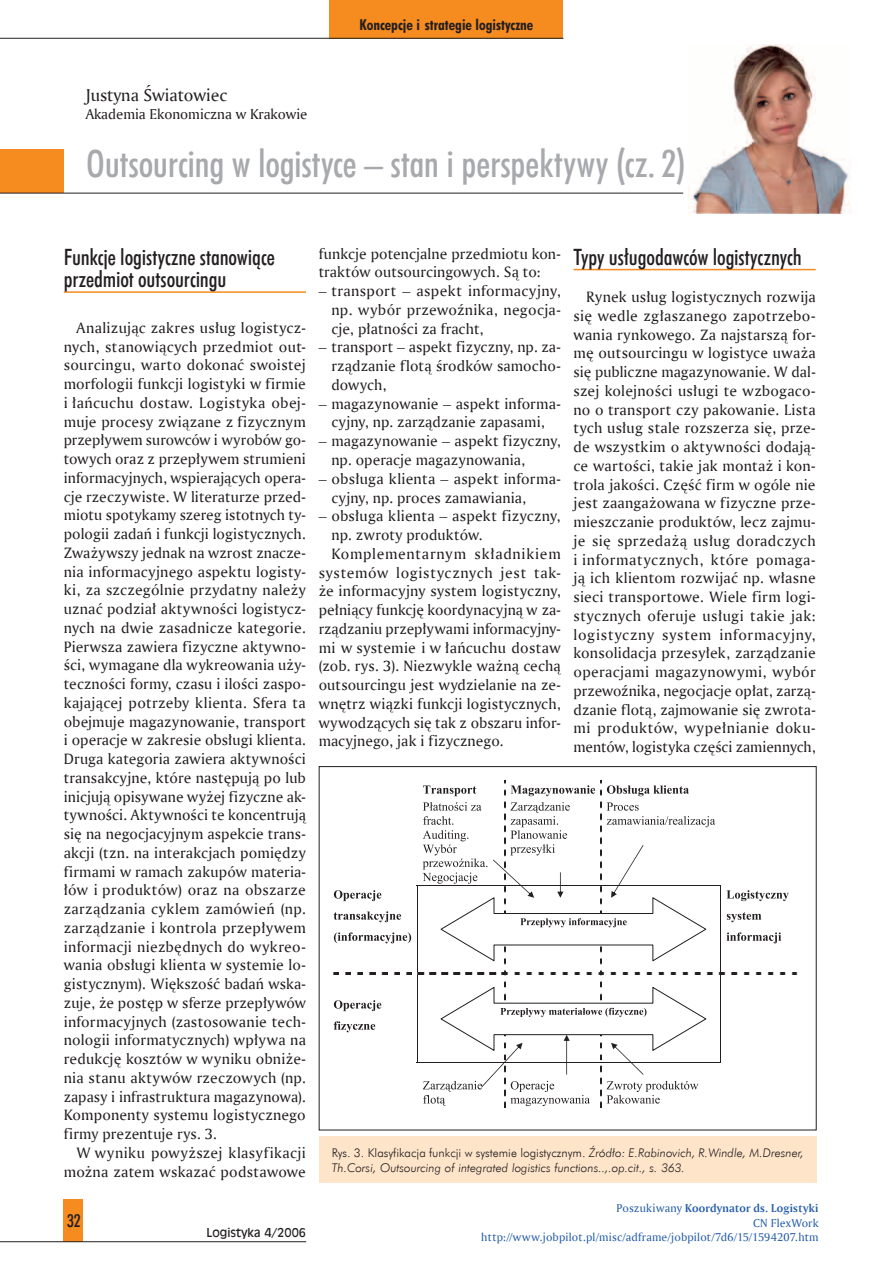
<style>
.page{position:relative;width:893px;height:1263px;background:#fff}
.page>*{position:absolute;margin:0;border:0;box-sizing:border-box;transform-origin:0 0}
.t1{font:38.25px "Futura Md Cn EU";letter-spacing:-.005em;color:#a8a9ad}
.t2{font:22.5px/22.5px "Futura Md Cn EU";letter-spacing:-.005em;color:#231f20}
.t3{font:18px "Amerigo EU";color:#231f20}
.t4{font:18px "Futura Md Cn EU";color:#231f20}
.t5{font:15.75px/18.8px "Amerigo EU";letter-spacing:.01em;color:#231f20;text-align:justify}
.t6{font:15.75px "Amerigo EU";letter-spacing:.045em;color:#231f20}
.t7{font:15px "Futura Bd Cn EU";color:#231f20}
.t8{font:15px "Amerigo EU";color:#231f20}
.t9{font:italic 12px/14.4px "Futura Lt EU";color:#231f20}
.t10{font:12px/14.4px "Amerigo EU";letter-spacing:.01em;color:#255dab;text-align:right}
.t11{font:12px "Incised 901 EU";color:#231f20}
.s1{font-style:normal}
.s2{font-weight:700}
</style>
<div class="page">
<div style="left:330px;top:0;width:233px;height:38px;background:#f68b1f"></div>
<hr style="left:0;top:38px;width:563px;height:1px;background:#231f20">
<div style="left:64px;top:1199px;width:19px;height:43px;background:#f68b1f"></div>
<hr style="left:0;top:1241px;width:306px;height:1px;background:#231f20">
<hr style="left:64px;top:291px;width:242px;height:2px;background:#f68b1f">
<hr style="left:574px;top:269px;width:242px;height:1px;background:#f68b1f">
<svg style="left:333px;top:781px;width:465px;height:326px"></svg>
<div style="left:319px;top:1137px;width:497px;height:46px;background:#fee4c9"></div>
<div style="left:0;top:149px;width:64px;height:43px;background:#f68b1f"></div>
<hr style="left:0;top:193px;width:683px;height:1px;background:#231f20">
<img style="left:689px;top:45px;width:162px;height:168px">
<p class="t7" style="left:360px;top:15px;width:175px">Koncepcje i strategie logistyczne</p>
<p class="t3" style="left:86px;top:84px;width:143px">Justyna Światowiec</p>
<p class="t8" style="left:86px;top:104px;width:223px">Akademia Ekonomiczna w Krakowie</p>
<h1 class="t1" style="left:86px;top:140px;width:601px">Outsourcing w logistyce – stan i perspektywy (cz. 2)</h1>
<h2 class="t2" style="left:64px;top:245px;width:213px">Funkcje logistyczne stanowiące przedmiot outsourcingu</h2>
<p class="t5" style="left:64px;top:318px;width:244px;text-indent:13px">Analizując zakres usług logistycz&shy;nych, stanowiących przedmiot out&shy;sourcingu, warto dokonać swoistej morfologii funkcji logistyki w firmie i łańcuchu dostaw. Logistyka obej&shy;muje procesy związane z fizycznym przepływem surowców i wyrobów go&shy;towych oraz z przepływem strumieni informacyjnych, wspierających opera&shy;cje rzeczywiste. W literaturze przed&shy;miotu spotykamy szereg istotnych ty&shy;pologii zadań i funkcji logistycznych.<br>Zważywszy jednak na wzrost znacze&shy;nia informacyjnego aspektu logisty&shy;ki, za szczególnie przydatny należy uznać podział aktywności logistycz&shy;nych na dwie zasadnicze kategorie.<br>Pierwsza zawiera fizyczne aktywno&shy;ści, wymagane dla wykreowania uży&shy;teczności formy, czasu i ilości zaspo&shy;kajającej potrzeby klienta. Sfera ta obejmuje magazynowanie, transport i operacje w zakresie obsługi klienta.<br>Druga kategoria zawiera aktywności transakcyjne, które następują po lub inicjują opisywane wyżej fizyczne ak&shy;tywności. Aktywności te koncentrują się na negocjacyjnym aspekcie trans&shy;akcji (tzn. na interakcjach pomiędzy firmami w ramach zakupów materia&shy;łów i produktów) oraz na obszarze zarządzania cyklem zamówień (np. zarządzanie i kontrola przepływem informacji niezbędnych do wykreo&shy;wania obsługi klienta w systemie lo&shy;gistycznym). Większość badań wska&shy;zuje, że postęp w sferze przepływów informacyjnych (zastosowanie tech&shy;nologii informatycznych) wpływa na redukcję kosztów w wyniku obniże&shy;nia stanu aktywów rzeczowych (np. zapasy i infrastruktura magazynowa).<br>Komponenty systemu logistycznego firmy prezentuje rys. 3.</p>
<p class="t5" style="left:64px;top:1143px;width:244px;text-align:right">W wyniku powyższej klasyfikacji można zatem wskazać podstawowe</p>
<p class="t4" style="left:67px;top:1209px;width:15px">32</p>
<p class="t11" style="left:207px;top:1226px;width:101px">Logistyka 4/2006</p>
<p class="t5" style="left:319px;top:244px;width:244px">funkcje potencjalne przedmiotu kon&shy;traktów outsourcingowych. Są to:</p>
<p class="t5" style="left:331px;top:281px;width:231px;text-indent:-13px">– transport – aspekt informacyjny, np. wybór przewoźnika, negocja&shy;cje, płatności za fracht,</p>
<p class="t5" style="left:331px;top:338px;width:231px;text-indent:-13px">– transport – aspekt fizyczny, np. za&shy;rządzanie flotą środków samocho&shy;dowych,</p>
<p class="t5" style="left:319px;top:394px;width:244px;text-align:center">– magazynowanie – aspekt informa&shy;cyjny, np. zarządzanie zapasami,</p>
<p class="t5" style="left:331px;top:431px;width:231px;text-indent:-13px">– magazynowanie – aspekt fizyczny, np. operacje magazynowania,</p>
<p class="t5" style="left:331px;top:469px;width:231px;text-indent:-13px">– obsługa klienta – aspekt informa&shy;cyjny, np. proces zamawiania,</p>
<p class="t5" style="left:319px;top:506px;width:244px">– obsługa klienta – aspekt fizyczny,</p>
<p class="t5" style="left:331px;top:525px;width:152px">np. zwroty produktów.</p>
<p class="t6" style="left:331px;top:544px;width:231px">Komplementarnym składnikiem</p>
<p class="t6" style="left:319px;top:563px;width:244px">systemów logistycznych jest tak-</p>
<p class="t5" style="left:319px;top:581px;width:244px">że informacyjny system logistyczny,</p>
<p class="t5" style="left:319px;top:600px;width:244px">pełniący funkcję koordynacyjną w za-</p>
<p class="t5" style="left:319px;top:619px;width:244px">rządzaniu przepływami informacyjny-</p>
<p class="t5" style="left:319px;top:638px;width:244px">mi w systemie i w łańcuchu dostaw</p>
<p class="t5" style="left:319px;top:656px;width:244px">(zob. rys. 3). Niezwykle ważną cechą</p>
<p class="t5" style="left:319px;top:675px;width:244px">outsourcingu jest wydzielanie na ze-</p>
<p class="t5" style="left:319px;top:694px;width:244px">wnętrz wiązki funkcji logistycznych,</p>
<p class="t5" style="left:319px;top:713px;width:244px">wywodzących się tak z obszaru infor-</p>
<p class="t5" style="left:319px;top:731px;width:186px">macyjnego, jak i fizycznego.</p>
<h2 class="t2" style="left:574px;top:245px;width:230px">Typy usługodawców logistycznych</h2>
<p class="t5" style="left:574px;top:287px;width:244px;text-indent:13px">Rynek usług logistycznych rozwija się wedle zgłaszanego zapotrzebo&shy;wania rynkowego. Za najstarszą for&shy;mę outsourcingu w logistyce uważa się publiczne magazynowanie. W dal&shy;szej kolejności usługi te wzbogaco&shy;no o transport czy pakowanie. Lista tych usług stale rozszerza się, prze&shy;de wszystkim o aktywności dodają&shy;ce wartości, takie jak montaż i kon&shy;trola jakości. Część firm w ogóle nie jest zaangażowana w fizyczne prze&shy;mieszczanie produktów, lecz zajmu&shy;je się sprzedażą usług doradczych i informatycznych, które pomaga&shy;ją ich klientom rozwijać np. własne sieci transportowe. Wiele firm logi&shy;stycznych oferuje usługi takie jak: logistyczny system informacyjny, konsolidacja przesyłek, zarządzanie operacjami magazynowymi, wybór przewoźnika, negocjacje opłat, zarzą&shy;dzanie flotą, zajmowanie się zwrota&shy;mi produktów, wypełnianie doku&shy;mentów, logistyka części zamiennych,</p>
<p class="t9" style="left:332px;top:1146px;width:473px"><span class="s1">Rys. 3. Klasyfikacja funkcji w systemie logistycznym.</span> Źródło: E.Rabinovich, R.Windle, M.Dresner,<br>Th.Corsi, Outsourcing of integrated logistics functions..,.op.cit., s. 363.</p>
<p class="t10" style="left:481px;top:1201px;width:339px">Poszukiwany <span class="s2">Koordynator ds. Logistyki<br></span>CN FlexWork http://www.jobpilot.pl/misc/adframe/jobpilot/7d6/15/1594207.htm</p>
</div>
